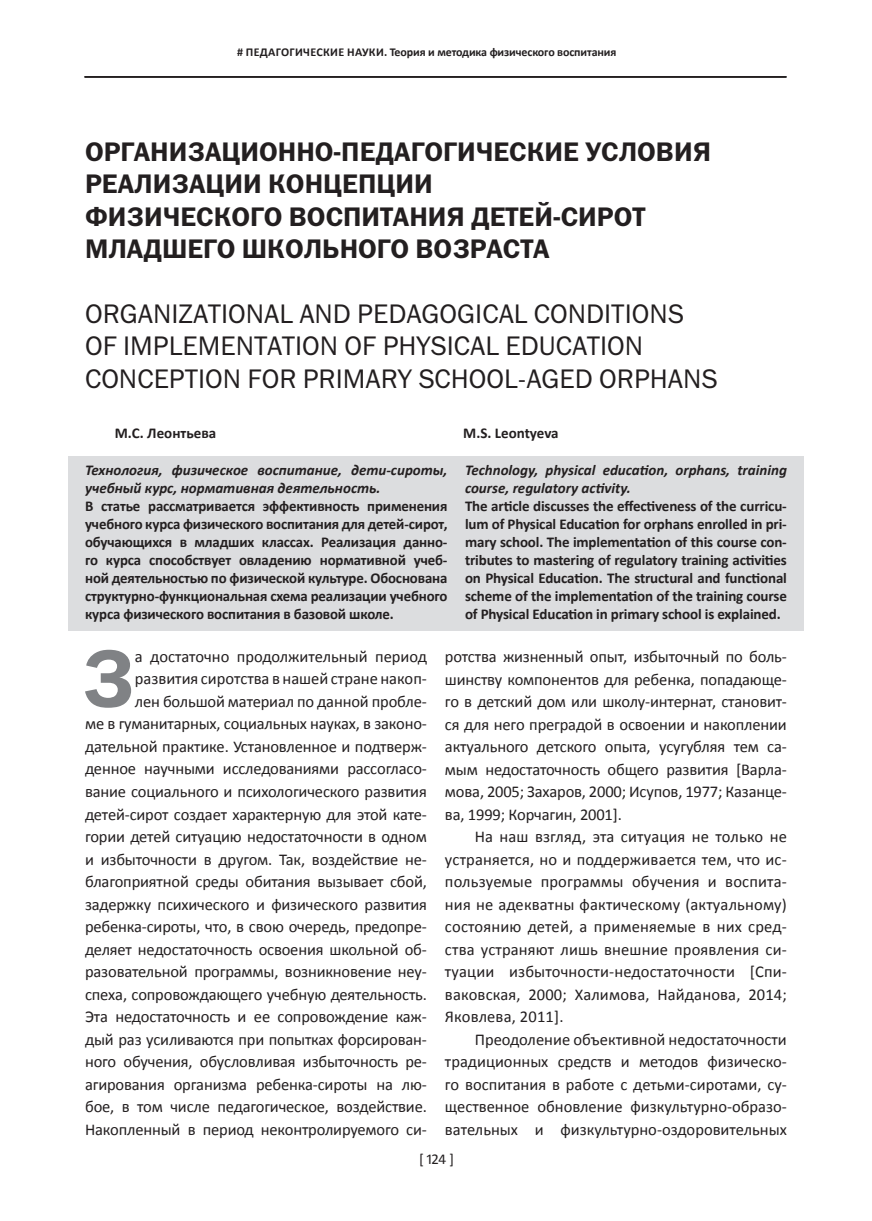
<style>
.page{position:relative;width:872px;height:1221px;background:#fff}
.page>*{position:absolute;margin:0;border:0;box-sizing:border-box;transform-origin:0 0}
.t1{font:82.05px "ez Franklin Goth Demi";color:#808285}
.t2{font:27px/32.4px "ez Franklin Goth Demi";color:#231f20}
.t3{font:27px/32.4px "ez Franklin Goth";color:#231f20}
.t4{font:16.5px/22.5px "Calibri";letter-spacing:-.01em;color:#231f20;text-align:justify}
.t5{font:700 15px/18px "Calibri";letter-spacing:-.01em;color:#231f20;text-align:justify}
.t6{font:italic 700 15px/18px "Calibri";color:#231f20}
.t7{font:15px "Calibri";color:#231f20}
.t8{font:700 12px "Calibri";letter-spacing:-.01em;color:#231f20}
</style>
<div class="page">
<div style="left:68px;top:456px;width:736px;height:174px;background:#dcdddf"></div>
<hr style="left:85px;top:76px;width:701px;height:1px;background:#231f20">
<hr style="left:85px;top:77px;width:701px;height:1px;background:#231f20">
<p class="t8" style="left:237px;top:45px;width:381px"># ПЕДАГОГИЧЕСКИЕ НАУКИ. Теория и методика физического воспитания</p>
<h2 class="t2" style="left:85px;top:135px;width:627px">ОРГАНИЗАЦИОННО-ПЕДАГОГИЧЕСКИЕ УСЛОВИЯ РЕАЛИЗАЦИИ КОНЦЕПЦИИ<br>ФИЗИЧЕСКОГО ВОСПИТАНИЯ ДЕТЕЙ-СИРОТ МЛАДШЕГО ШКОЛЬНОГО ВОЗРАСТА</h2>
<h2 class="t3" style="left:85px;top:297px;width:634px">ORGANIZATIONAL AND PEDAGOGICAL CONDITIONS<br>OF IMPLEMENTATION OF PHYSICAL EDUCATION<br>CONCEPTION FOR PRIMARY SCHOOL-AGEd ORPHANS</h2>
<p class="t5" style="left:115px;top:424px;width:103px">М.С. Леонтьева</p>
<p class="t5" style="left:463px;top:424px;width:97px">M.S. Leontyeva</p>
<p class="t6" style="left:465px;top:461px;width:323px">Technology, physical education, orphans, training course, regulatory activity.</p>
<p class="t5" style="left:465px;top:497px;width:323px">The article discusses the effectiveness of the curricu&shy;lum of Physical Education for orphans enrolled in pri&shy;mary school. The implementation of this course con&shy;tributes to mastering of regulatory training activities on Physical Education. The structural and functional scheme of the implementation of the training course of Physical Education in primary school is explained.</p>
<p class="t6" style="left:85px;top:461px;width:364px">Технология, физическое воспитание, дети-сироты, учебный курс, нормативная деятельность.</p>
<p class="t5" style="left:85px;top:497px;width:364px">В статье рассматривается эффективность применения учебного курса физического воспитания для детей-сирот, обучающихся в младших классах. Реализация данно&shy;го курса способствует овладению нормативной учеб&shy;ной деятельностью по физической культуре. Обоснована структурно-функциональная схема реализации учебного курса физического воспитания в базовой школе.</p>
<h1 class="t1" style="left:81px;top:632px;width:55px">З</h1>
<p class="t4" style="left:85px;top:645px;width:343px;text-align:right">а достаточно продолжительный период развития сиротства в нашей стране накоп-<br>лен большой материал по данной пробле-<br>ме в гуманитарных, социальных науках, в законо&shy;дательной практике. Установленное и подтверж&shy;денное научными исследованиями рассогласо&shy;вание социального и психологического развития детей-сирот создает характерную для этой кате&shy;гории детей ситуацию недостаточности в одном и избыточности в другом. Так, воздействие не&shy;благоприятной среды обитания вызывает сбой, задержку психического и физического развития ребенка-сироты, что, в свою очередь, предопре&shy;деляет недостаточность освоения школьной об&shy;разовательной программы, возникновение неу&shy;спеха, сопровождающего учебную деятельность.<br>Эта недостаточность и ее сопровождение каж&shy;дый раз усиливаются при попытках форсирован&shy;ного обучения, обусловливая избыточность ре&shy;агирования организма ребенка-сироты на лю&shy;бое, в том числе педагогическое, воздействие.<br>Накопленный в период неконтролируемого си-</p>
<p class="t4" style="left:445px;top:645px;width:343px">ротства жизненный опыт, избыточный по боль&shy;шинству компонентов для ребенка, попадающе&shy;го в детский дом или школу-интернат, становит&shy;ся для него преградой в освоении и накоплении актуального детского опыта, усугубляя тем са&shy;мым недостаточность общего развития [Варла&shy;мова, 2005; Захаров, 2000; Исупов, 1977; Казанце&shy;ва, 1999; Корчагин, 2001].</p>
<p class="t4" style="left:445px;top:825px;width:343px;text-indent:30px">На наш взгляд, эта ситуация не только не устраняется, но и поддерживается тем, что ис&shy;пользуемые программы обучения и воспита&shy;ния не адекватны фактическому (актуальному) состоянию детей, а применяемые в них сред&shy;ства устраняют лишь внешние проявления си&shy;туации избыточности-недостаточности [Спи&shy;ваковская, 2000; Халимова, Найданова, 2014; Яковлева, 2011].</p>
<p class="t4" style="left:445px;top:1028px;width:343px;text-indent:30px">Преодоление объективной недостаточности традиционных средств и методов физическо&shy;го воспитания в работе с детьми-сиротами, су&shy;щественное обновление физкультурно-образо&shy;вательных и физкультурно-оздоровительных</p>
<p class="t7" style="left:419px;top:1149px;width:37px">[ 124 ]</p>
</div>
